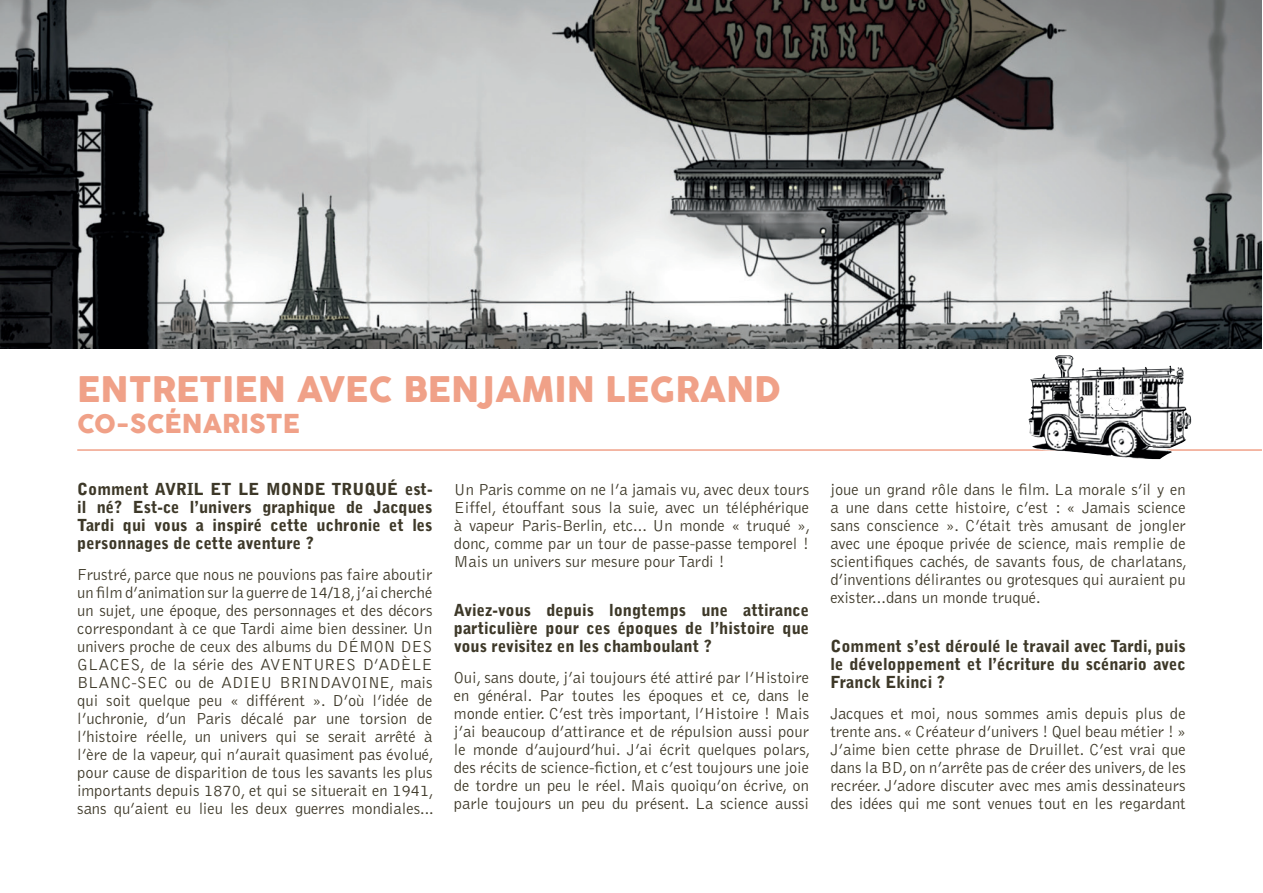
<style>
.page{position:relative;width:1263px;height:893px;background:#fff}
.page>*{position:absolute;margin:0;border:0;box-sizing:border-box;transform-origin:0 0}
.t1{font:34.5px "COCOGOOSE";color:#f0a188}
.t2{font:25.5px "COCOGOOSE";color:#f0a188}
.t3{font:300 16.5px/18px "Bell Gothic";color:#3d3828;text-align:justify}
.t4{font:900 16.5px/18px "Bell Gothic";color:#3d3828;text-align:justify}
</style>
<div class="page">
<hr style="left:77px;top:449px;width:1185px;height:2px;background:#f0a188">
<img style="left:0;top:0;width:1262px;height:349px">
<img style="left:1024px;top:355px;width:169px;height:105px">
<h1 class="t1" style="left:77px;top:366px;width:705px">ENTRETIEN AVEC BENJAMIN LEGRAND</h1>
<h2 class="t2" style="left:77px;top:406px;width:224px">CO-SCÉNARISTE</h2>
<p class="t4" style="left:77px;top:480px;width:357px">Comment AVRIL ET LE MONDE TRUQUÉ est&shy;il né? Est-ce l’univers graphique de Jacques Tardi qui vous a inspiré cette uchronie et les personnages de cette aventure ?</p>
<p class="t3" style="left:77px;top:566px;width:358px">Frustré, parce que nous ne pouvions pas faire aboutir un film d’animation sur la guerre de 14/18, j’ai cherché un sujet, une époque, des personnages et des décors correspondant à ce que Tardi aime bien dessiner. Un univers proche de ceux des albums du DÉMON DES GLACES, de la série des AVENTURES D’ADÈLE BLANC-SEC ou de ADIEU BRINDAVOINE, mais qui soit quelque peu « différent ». D’où l’idée de l’uchronie, d’un Paris décalé par une torsion de l’histoire réelle, un univers qui se serait arrêté à l’ère de la vapeur, qui n’aurait quasiment pas évolué, pour cause de disparition de tous les savants les plus importants depuis 1870, et qui se situerait en 1941, sans qu’aient eu lieu les deux guerres mondiales...</p>
<p class="t3" style="left:454px;top:481px;width:358px">Un Paris comme on ne l’a jamais vu, avec deux tours Eiffel, étouffant sous la suie, avec un téléphérique à vapeur Paris-Berlin, etc... Un monde « truqué », donc, comme par un tour de passe-passe temporel !<br>Mais un univers sur mesure pour Tardi !</p>
<p class="t4" style="left:454px;top:601px;width:357px">Aviez-vous depuis longtemps une attirance particulière pour ces époques de l’histoire que vous revisitez en les chamboulant ?</p>
<p class="t3" style="left:454px;top:668px;width:358px">Oui, sans doute, j’ai toujours été attiré par l’Histoire en général. Par toutes les époques et ce, dans le monde entier. C’est très important, l’Histoire ! Mais j’ai beaucoup d’attirance et de répulsion aussi pour le monde d’aujourd’hui. J’ai écrit quelques polars, des récits de science-fiction, et c’est toujours une joie de tordre un peu le réel. Mais quoiqu’on écrive, on parle toujours un peu du présent. La science aussi</p>
<p class="t3" style="left:830px;top:481px;width:358px">joue un grand rôle dans le film. La morale s’il y en a une dans cette histoire, c’est : « Jamais science sans conscience ». C’était très amusant de jongler avec une époque privée de science, mais remplie de scientifiques cachés, de savants fous, de charlatans, d’inventions délirantes ou grotesques qui auraient pu exister...dans un monde truqué.</p>
<p class="t4" style="left:830px;top:637px;width:357px">Comment s’est déroulé le travail avec Tardi, puis le développement et l’écriture du scénario avec Franck Ekinci ?</p>
<p class="t3" style="left:830px;top:704px;width:357px">Jacques et moi, nous sommes amis depuis plus de trente ans. « Créateur d’univers ! Quel beau métier ! » J’aime bien cette phrase de Druillet. C’est vrai que dans la BD, on n’arrête pas de créer des univers, de les recréer. J’adore discuter avec mes amis dessinateurs des idées qui me sont venues tout en les regardant</p>
</div>
